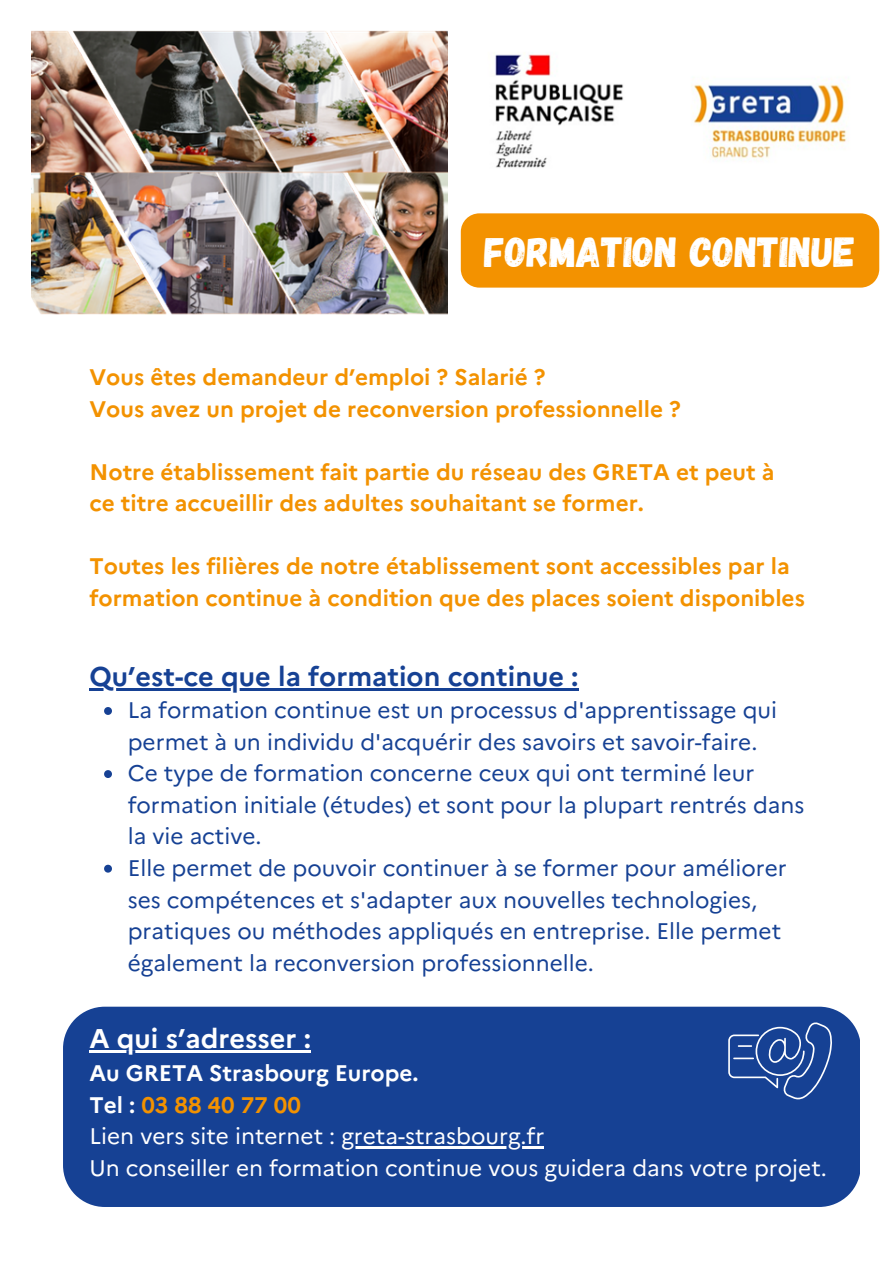
<style>
.page{position:relative;width:894px;height:1264px;background:#fff}
.page>*{position:absolute;margin:0;border:0;box-sizing:border-box;transform-origin:0 0}
.t1{font:42px "Gagalin";color:#fff}
.t2{font:700 27px "Marianne";color:#164194}
.t3{font:700 27px "Marianne";color:#fff}
.t4{font:22.5px/31.5px "Marianne";color:#164194}
.t5{font:700 22.5px/31.5px "Marianne";color:#f39200}
.t6{font:22.5px/31.5px "Marianne";color:#fff}
.s1{font-weight:700}
.s2{font-weight:700;color:#f39200}
</style>
<div class="page">
<img style="left:31px;top:31px;width:416px;height:284px">
<img style="left:495px;top:54px;width:352px;height:114px">
<div style="left:63px;top:1006px;width:796px;height:200px;background:#164194"></div>
<hr style="left:89px;top:1050px;width:222px;height:2px;background:#fff">
<hr style="left:341px;top:1146px;width:203px;height:2px;background:#fff">
<svg style="left:728px;top:1022px;width:104px;height:77px;background:#3157a0"></svg>
<hr style="left:733px;top:1057px;width:20px;height:2px;background:#fff">
<svg style="left:104px;top:707px;width:8px;height:8px"></svg>
<svg style="left:104px;top:770px;width:8px;height:8px"></svg>
<svg style="left:104px;top:864px;width:8px;height:8px"></svg>
<hr style="left:89px;top:688px;width:489px;height:2px;background:#164194">
<div style="left:460px;top:213px;width:419px;height:74px;background:#f39200"></div>
<h1 class="t1" style="left:484px;top:224px;width:372px">FORMATION CONTINUE</h1>
<p class="t5" style="left:89px;top:359px;width:592px">Vous êtes demandeur d’emploi ? Salarié ?<br>Vous avez un projet de reconversion professionnelle ?</p>
<p class="t5" style="left:89px;top:454px;width:686px">Notre établissement fait partie du réseau des GRETA et peut à ce titre accueillir des adultes souhaitant se former.</p>
<p class="t5" style="left:89px;top:548px;width:716px">Toutes les filières de notre établissement sont accessibles par la formation continue à condition que des places soient disponibles</p>
<p class="t2" style="left:89px;top:655px;width:490px">Qu’est-ce que la formation continue :</p>
<p class="t4" style="left:128px;top:692px;width:678px">La formation continue est un processus d'apprentissage qui permet à un individu d'acquérir des savoirs et savoir-faire.<br>Ce type de formation concerne ceux qui ont terminé leur formation initiale (études) et sont pour la plupart rentrés dans la vie active.<br>Elle permet de pouvoir continuer à se former pour améliorer ses compétences et s'adapter aux nouvelles technologies, pratiques ou méthodes appliqués en entreprise. Elle permet également la reconversion professionnelle.</p>
<p class="t3" style="left:89px;top:1017px;width:223px">A qui s’adresser :</p>
<p class="t6" style="left:89px;top:1055px;width:738px"><span class="s1">Au GRETA Strasbourg Europe.<br>Tel :</span> <span class="s2">03 88 40 77 00<br></span>Lien vers site internet : greta-strasbourg.fr<br>Un conseiller en formation continue vous guidera dans votre projet.</p>
</div>
